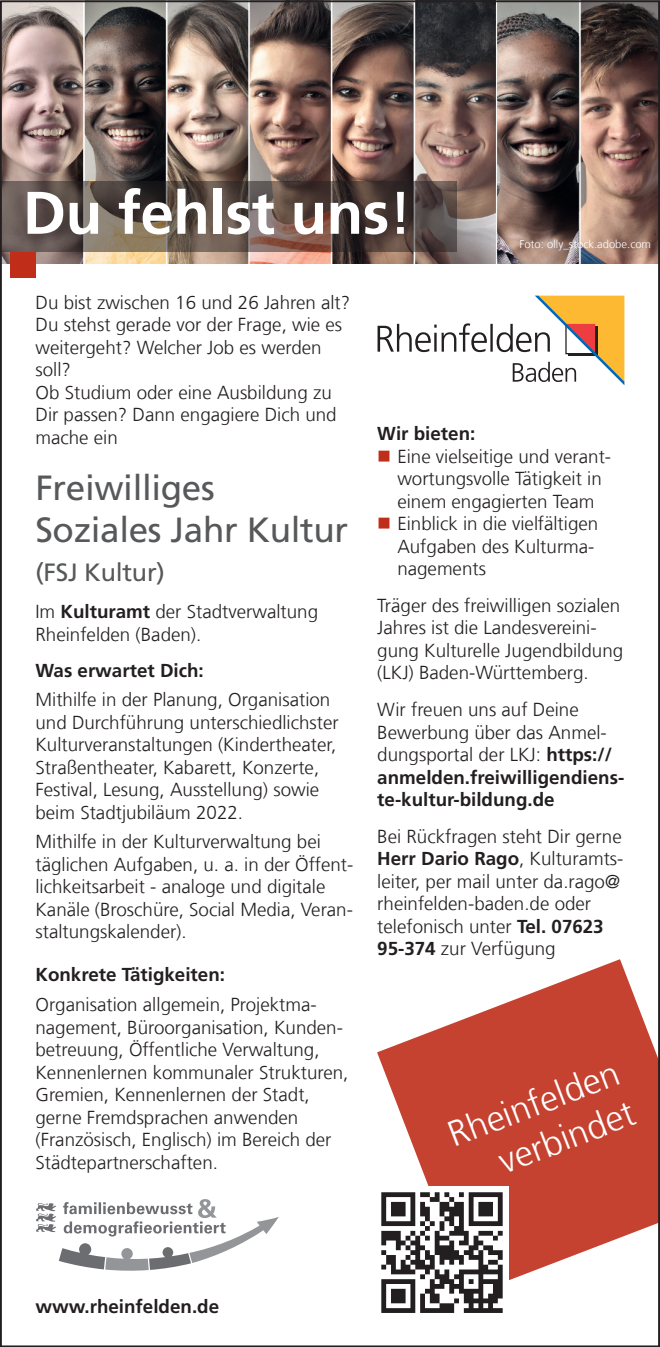
<style>
.page{position:relative;width:660px;height:1347px;background:#fff}
.page>*{position:absolute;margin:0;border:0;box-sizing:border-box;transform-origin:0 0}
.t1{font:700 60px "Frutiger LT Com";letter-spacing:-.01em;color:#fff}
.t2{font:300 35.5px/42.8px "Frutiger LT Com";color:#fff;text-align:right}
.t3{font:35px/42px "Frutiger LT Com";letter-spacing:-.01em;color:#57585a}
.t4{font:25px "Frutiger LT Com";letter-spacing:-.01em;color:#57585a}
.t5{font:300 18.75px/22.5px "Frutiger LT Com";color:#231f20}
.t6{font:700 18.75px "Frutiger LT Com";color:#231f20}
.t7{font:300 11.25px "Frutiger LT Com";color:#fff}
.s1{font-weight:400}
.s2{font-weight:700}
</style>
<div class="page">
<img style="left:3px;top:3px;width:653px;height:261px">
<svg style="left:377px;top:296px;width:247px;height:89px"></svg>
<svg style="left:377px;top:959px;width:279px;height:322px;fill:#c64230"></svg>
<img style="left:377px;top:1186px;width:131px;height:127px">
<svg style="left:36px;top:1199px;width:242px;height:72px"></svg>
<svg style="left:3px;top:181px;width:453px;height:70px;background:#5c4d47"></svg>
<div style="left:10px;top:252px;width:25px;height:25px;background:#c02d19"></div>
<h1 class="t1" style="left:23px;top:178px;width:390px">Du fehlst uns<span class="s1">!</span></h1>
<p class="t7" style="left:519px;top:238px;width:133px">Foto: olly_stock.adobe.com</p>
<p class="t5" style="left:35px;top:291px;width:316px">Du bist zwischen 16 und 26 Jahren alt?<br>Du stehst gerade vor der Frage, wie es weitergeht? Welcher Job es werden soll?<br>Ob Studium oder eine Ausbildung zu<br>Dir passen? Dann engagiere Dich und mache ein</p>
<h3 class="t3" style="left:35px;top:467px;width:314px">Freiwilliges<br>Soziales Jahr Kultur</h3>
<h3 class="t4" style="left:35px;top:558px;width:131px">(FSJ Kultur)</h3>
<p class="t5" style="left:35px;top:600px;width:284px">Im <span class="s2">Kulturamt</span> der Stadtverwaltung<br>Rheinfelden (Baden).</p>
<p class="t6" style="left:35px;top:659px;width:170px">Was erwartet Dich:</p>
<p class="t5" style="left:35px;top:688px;width:304px">Mithilfe in der Planung, Organisation und Durchführung unterschiedlichster Kulturveranstaltungen (Kindertheater, Straßentheater, Kabarett, Konzerte, Festival, Lesung, Ausstellung) sowie beim Stadtjubiläum 2022.</p>
<p class="t5" style="left:35px;top:830px;width:319px">Mithilfe in der Kulturverwaltung bei täglichen Aufgaben, u. a. in der Öffent&shy;lichkeitsarbeit - analoge und digitale Kanäle (Broschüre, Social Media, Veran&shy;staltungskalender).</p>
<p class="t6" style="left:35px;top:964px;width:191px">Konkrete Tätigkeiten:</p>
<p class="t5" style="left:35px;top:993px;width:314px">Organisation allgemein, Projektma&shy;nagement, Büroorganisation, Kunden&shy;betreuung, Öffentliche Verwaltung, Kennenlernen kommunaler Strukturen, Gremien, Kennenlernen der Stadt, gerne Fremdsprachen anwenden (Französisch, Englisch) im Bereich der Städtepartnerschaften.</p>
<p class="t6" style="left:377px;top:422px;width:99px">Wir bieten:</p>
<p class="t5" style="left:397px;top:445px;width:215px">Eine vielseitige und verant&shy;wortungsvolle Tätigkeit in einem engagierten Team<br>Einblick in die vielfältigen<br>Aufgaben des Kulturma&shy;nagements</p>
<p class="t5" style="left:377px;top:594px;width:247px">Träger des freiwilligen sozialen<br>Jahres ist die Landesvereini&shy;gung Kulturelle Jugendbildung (LKJ) Baden-Württemberg.</p>
<p class="t5" style="left:377px;top:698px;width:248px">Wir freuen uns auf Deine<br>Bewerbung über das Anmel&shy;dungsportal der LKJ: <span class="s2">https:// anmelden.freiwilligendiens&shy;te-kultur-bildung.de</span></p>
<p class="t5" style="left:377px;top:825px;width:247px">Bei Rückfragen steht Dir gerne<br><span class="s2">Herr Dario Rago</span>, Kulturamts&shy;leiter, per mail unter da.rago@ rheinfelden-baden.de oder telefonisch unter <span class="s2">Tel. 07623<br>95-374</span> zur Verfügung</p>
<h2 class="t2" style="left:441px;top:1116px;width:182px;rotate:-21deg">Rheinfelden verbindet</h2>
<p class="t6" style="left:35px;top:1294px;width:185px">www.rheinfelden.de</p>
</div>
